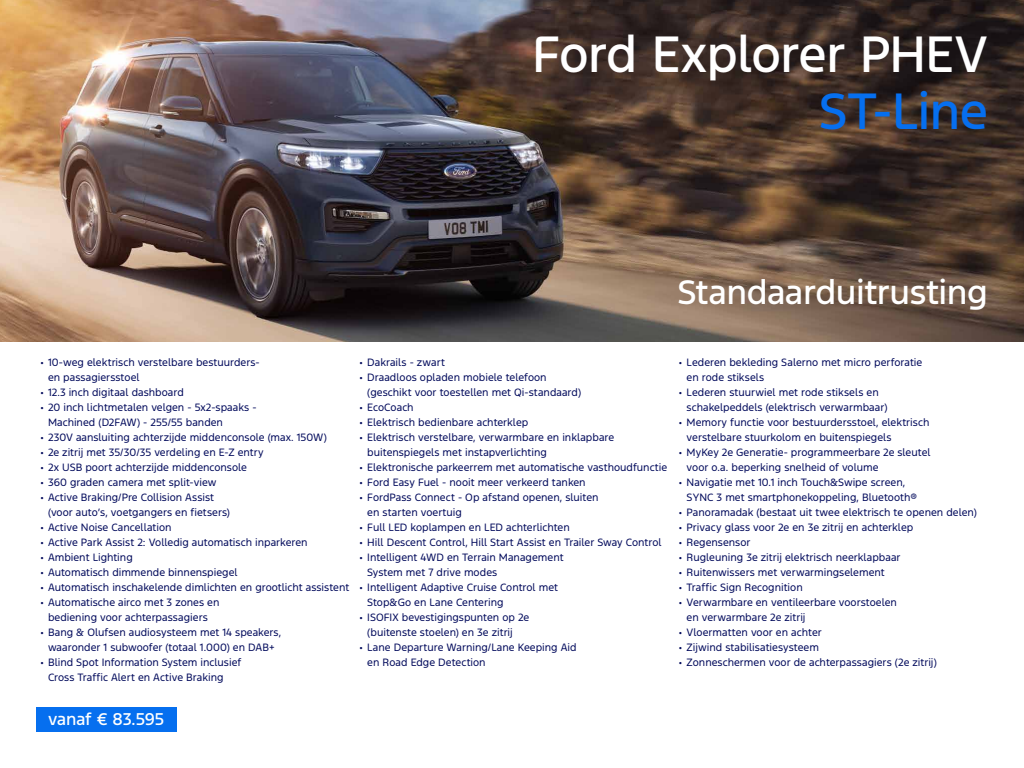
<style>
.page{position:relative;width:1024px;height:768px;background:#fff}
.page>*{position:absolute;margin:0;border:0;box-sizing:border-box;transform-origin:0 0}
.t1{font:500 48px "Ford F1";letter-spacing:-.015em;color:#fff}
.t2{font:500 48px "Ford F1";letter-spacing:-.015em;color:#066fef}
.t3{font:500 32px "Ford F1";letter-spacing:-.015em;color:#fff}
.t4{font:500 16px "Ford F1";letter-spacing:-.015em;color:#fff}
.t5{font:10px/15px "Ford F1";color:#00095b}
</style>
<div class="page">
<img style="left:0;top:0;width:1024px;height:342px">
<div style="left:36px;top:707px;width:140px;height:25px;background:#066fef"></div>
<h1 class="t1" style="left:532px;top:21px;width:457px">Ford Explorer PHEV</h1>
<h1 class="t2" style="left:819px;top:79px;width:171px">ST-Line</h1>
<h2 class="t3" style="left:677px;top:270px;width:312px">Standaarduitrusting</h2>
<p class="t5" style="left:48px;top:355px;width:213px;text-indent:-8px">• 10-weg elektrisch verstelbare bestuurders&shy;en passagiersstoel</p>
<p class="t5" style="left:40px;top:385px;width:145px">• 12.3 inch digitaal dashboard</p>
<p class="t5" style="left:48px;top:400px;width:210px;text-indent:-8px">• 20 inch lichtmetalen velgen - 5x2-spaaks -<br>Machined (D2FAW) - 255/55 banden</p>
<p class="t5" style="left:40px;top:430px;width:288px">• 230V aansluiting achterzijde middenconsole (max. 150W)</p>
<p class="t5" style="left:40px;top:445px;width:225px">• 2e zitrij met 35/30/35 verdeling en E-Z entry</p>
<p class="t5" style="left:40px;top:460px;width:209px">• 2x USB poort achterzijde middenconsole</p>
<p class="t5" style="left:40px;top:475px;width:178px">• 360 graden camera met split-view</p>
<p class="t5" style="left:48px;top:490px;width:183px;text-indent:-8px">• Active Braking/Pre Collision Assist (voor auto’s, voetgangers en fietsers)</p>
<p class="t5" style="left:40px;top:520px;width:133px">• Active Noise Cancellation</p>
<p class="t5" style="left:40px;top:535px;width:269px">• Active Park Assist 2: Volledig automatisch inparkeren</p>
<p class="t5" style="left:40px;top:550px;width:94px">• Ambient Lighting</p>
<p class="t5" style="left:40px;top:565px;width:199px">• Automatisch dimmende binnenspiegel</p>
<p class="t5" style="left:40px;top:580px;width:311px">• Automatisch inschakelende dimlichten en grootlicht assistent</p>
<p class="t5" style="left:40px;top:595px;width:181px;text-align:center">• Automatische airco met 3 zones en bediening voor achterpassagiers</p>
<p class="t5" style="left:40px;top:625px;width:243px;text-align:center">• Bang &amp; Olufsen audiosysteem met 14 speakers, waaronder 1 subwoofer (totaal 1.000) en DAB+</p>
<p class="t5" style="left:48px;top:655px;width:195px;text-indent:-8px">• Blind Spot Information System inclusief<br>Cross Traffic Alert en Active Braking</p>
<p class="t5" style="left:359px;top:355px;width:87px">• Dakrails - zwart</p>
<p class="t5" style="left:367px;top:370px;width:215px;text-indent:-8px">• Draadloos opladen mobiele telefoon (geschikt voor toestellen met Qi-standaard)</p>
<p class="t5" style="left:359px;top:400px;width:56px">• EcoCoach</p>
<p class="t5" style="left:359px;top:415px;width:171px">• Elektrisch bedienbare achterklep</p>
<p class="t5" style="left:367px;top:430px;width:248px;text-indent:-8px">• Elektrisch verstelbare, verwarmbare en inklapbare buitenspiegels met instapverlichting</p>
<p class="t5" style="left:359px;top:460px;width:309px">• Elektronische parkeerrem met automatische vasthoudfunctie</p>
<p class="t5" style="left:359px;top:475px;width:228px">• Ford Easy Fuel - nooit meer verkeerd tanken</p>
<p class="t5" style="left:367px;top:490px;width:233px;text-indent:-8px">• FordPass Connect - Op afstand openen, sluiten en starten voertuig</p>
<p class="t5" style="left:359px;top:520px;width:212px">• Full LED koplampen en LED achterlichten</p>
<p class="t5" style="left:359px;top:535px;width:304px">• Hill Descent Control, Hill Start Assist en Trailer Sway Control</p>
<p class="t5" style="left:367px;top:550px;width:198px;text-indent:-8px">• Intelligent 4WD en Terrain Management<br>System met 7 drive modes</p>
<p class="t5" style="left:367px;top:580px;width:192px;text-indent:-8px">• Intelligent Adaptive Cruise Control met<br>Stop&amp;Go en Lane Centering</p>
<p class="t5" style="left:367px;top:610px;width:163px;text-indent:-8px">• ISOFIX bevestigingspunten op 2e (buitenste stoelen) en 3e zitrij</p>
<p class="t5" style="left:367px;top:640px;width:211px;text-indent:-8px">• Lane Departure Warning/Lane Keeping Aid en Road Edge Detection</p>
<h3 class="t4" style="left:48px;top:708px;width:118px">vanaf € 83.595</h3>
<p class="t5" style="left:687px;top:355px;width:237px;text-indent:-8px">• Lederen bekleding Salerno met micro perforatie en rode stiksels</p>
<p class="t5" style="left:687px;top:385px;width:202px;text-indent:-8px">• Lederen stuurwiel met rode stiksels en schakelpeddels (elektrisch verwarmbaar)</p>
<p class="t5" style="left:687px;top:415px;width:244px;text-indent:-8px">• Memory functie voor bestuurdersstoel, elektrisch verstelbare stuurkolom en buitenspiegels</p>
<p class="t5" style="left:687px;top:445px;width:245px;text-indent:-8px">• MyKey 2e Generatie- programmeerbare 2e sleutel voor o.a. beperking snelheid of volume</p>
<p class="t5" style="left:687px;top:475px;width:232px;text-indent:-8px">• Navigatie met 10.1 inch Touch&amp;Swipe screen,<br>SYNC 3 met smartphonekoppeling, Bluetooth®</p>
<p class="t5" style="left:679px;top:505px;width:300px">• Panoramadak (bestaat uit twee elektrisch te openen delen)</p>
<p class="t5" style="left:679px;top:520px;width:236px">• Privacy glass voor 2e en 3e zitrij en achterklep</p>
<p class="t5" style="left:679px;top:535px;width:73px">• Regensensor</p>
<p class="t5" style="left:679px;top:550px;width:223px">• Rugleuning 3e zitrij elektrisch neerklapbaar</p>
<p class="t5" style="left:679px;top:565px;width:208px">• Ruitenwissers met verwarmingselement</p>
<p class="t5" style="left:679px;top:580px;width:126px">• Traffic Sign Recognition</p>
<p class="t5" style="left:687px;top:595px;width:212px;text-indent:-8px">• Verwarmbare en ventileerbare voorstoelen en verwarmbare 2e zitrij</p>
<p class="t5" style="left:679px;top:625px;width:145px">• Vloermatten voor en achter</p>
<p class="t5" style="left:679px;top:640px;width:142px">• Zijwind stabilisatiesysteem</p>
<p class="t5" style="left:679px;top:655px;width:260px">• Zonneschermen voor de achterpassagiers (2e zitrij)</p>
</div>
